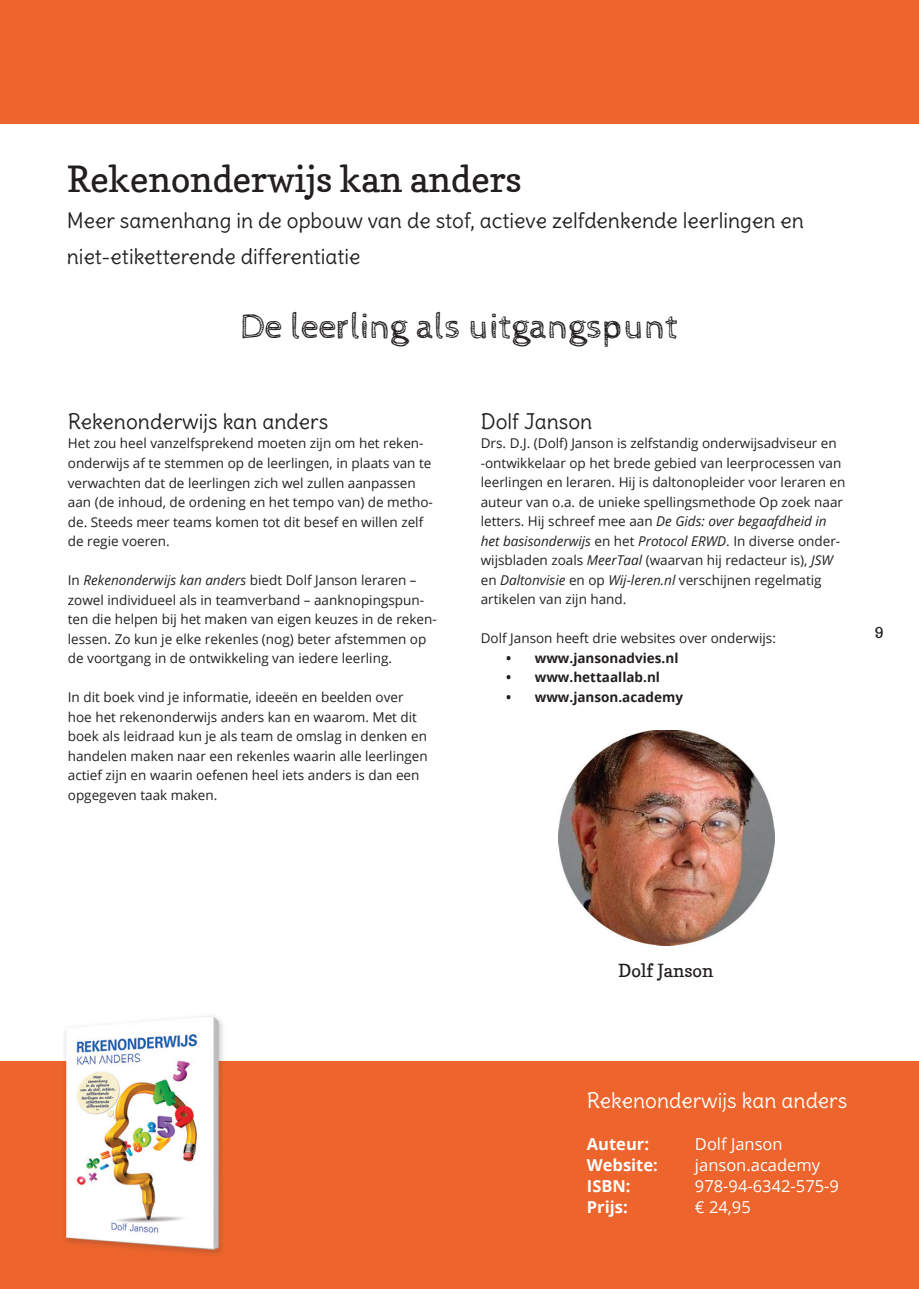
<style>
.page{position:relative;width:919px;height:1289px;background:#fff}
.page>*{position:absolute;margin:0;border:0;box-sizing:border-box;transform-origin:0 0}
.t1{font:36px "Cabin Sketch";color:#231f20}
.t2{font:36px "Copse";color:#231f20}
.t3{font:21px/36px "Delius";color:#231f20}
.t4{font:21px "Delius";color:#fff}
.t5{font:18px "Copse";color:#231f20}
.t6{font:16.5px "Open Sans";color:#fff}
.t7{font:700 16.5px "Open Sans";color:#fff}
.t8{font:15px "Copse";color:#231f20}
.t9{font:13.5px/19.5px "Open Sans";color:#231f20}
.t10{font:700 13.5px "Open Sans";color:#231f20}
.s1{font-style:italic}
</style>
<div class="page">
<div style="left:0;top:0;width:918px;height:123px;background:#ed642c"></div>
<div style="left:0;top:1061px;width:918px;height:227px;background:#ed642c"></div>
<img style="left:65px;top:1015px;width:158px;height:239px">
<img style="left:559px;top:730px;width:215px;height:215px">
<h1 class="t2" style="left:67px;top:156px;width:456px">Rekenonderwijs kan anders</h1>
<h2 class="t3" style="left:67px;top:202px;width:738px">Meer samenhang in de opbouw van de stof, actieve zelfdenkende leerlingen en niet-etiketterende differentiatie</h2>
<h1 class="t1" style="left:240px;top:307px;width:439px">De leerling als uitgangspunt</h1>
<h2 class="t3" style="left:68px;top:403px;width:262px">Rekenonderwijs kan anders</h2>
<p class="t9" style="left:68px;top:433px;width:366px">Het zou heel vanzelfsprekend moeten zijn om het reken&shy;onderwijs af te stemmen op de leerlingen, in plaats van te verwachten dat de leerlingen zich wel zullen aanpassen aan (de inhoud, de ordening en het tempo van) de metho&shy;de. Steeds meer teams komen tot dit besef en willen zelf de regie voeren.</p>
<p class="t9" style="left:68px;top:570px;width:370px">In <span class="s1">Rekenonderwijs kan anders</span> biedt Dolf Janson leraren – zowel individueel als in teamverband – aanknopingspun&shy;ten die helpen bij het maken van eigen keuzes in de reken&shy;lessen. Zo kun je elke rekenles (nog) beter afstemmen op de voortgang in de ontwikkeling van iedere leerling.</p>
<p class="t9" style="left:68px;top:687px;width:361px">In dit boek vind je informatie, ideeën en beelden over hoe het rekenonderwijs anders kan en waarom. Met dit boek als leidraad kun je als team de omslag in denken en handelen maken naar een rekenles waarin alle leerlingen actief zijn en waarin oefenen heel iets anders is dan een opgegeven taak maken.</p>
<h2 class="t3" style="left:480px;top:403px;width:113px">Dolf Janson</h2>
<p class="t9" style="left:480px;top:433px;width:366px">Drs. D.J. (Dolf) Janson is zelfstandig onderwijsadviseur en -ontwikkelaar op het brede gebied van leerprocessen van leerlingen en leraren. Hij is daltonopleider voor leraren en auteur van o.a. de unieke spellingsmethode Op zoek naar letters. Hij schreef mee aan <span class="s1">De Gids: over begaafdheid in het basisonderwijs</span> en het <span class="s1">Protocol ERWD</span>. In diverse onder&shy;wijsbladen zoals <span class="s1">MeerTaal</span> (waarvan hij redacteur is), <span class="s1">JSW </span>en <span class="s1">Daltonvisie</span> en op <span class="s1">Wij-leren.nl</span> verschijnen regelmatig artikelen van zijn hand.</p>
<p class="t9" style="left:480px;top:628px;width:297px">Dolf Janson heeft drie websites over onderwijs:</p>
<p class="t10" style="left:506px;top:648px;width:174px">• www.jansonadvies.nl</p>
<p class="t10" style="left:506px;top:667px;width:155px">• www.hettaallab.nl</p>
<p class="t10" style="left:506px;top:687px;width:178px">• www.janson.academy</p>
<p class="t8" style="left:874px;top:623px;width:10px">9</p>
<h3 class="t5" style="left:618px;top:959px;width:97px">Dolf Janson</h3>
<h2 class="t4" style="left:587px;top:1086px;width:262px">Rekenonderwijs kan anders</h2>
<p class="t7" style="left:587px;top:1132px;width:64px">Auteur:</p>
<p class="t6" style="left:695px;top:1132px;width:89px">Dolf Janson</p>
<p class="t7" style="left:587px;top:1153px;width:72px">Website:</p>
<p class="t6" style="left:695px;top:1153px;width:127px">janson.academy</p>
<p class="t7" style="left:587px;top:1174px;width:45px">ISBN:</p>
<p class="t6" style="left:695px;top:1174px;width:145px">978-94-6342-575-9</p>
<p class="t7" style="left:587px;top:1195px;width:42px">Prijs:</p>
<p class="t6" style="left:695px;top:1195px;width:57px">€ 24,95</p>
</div>
